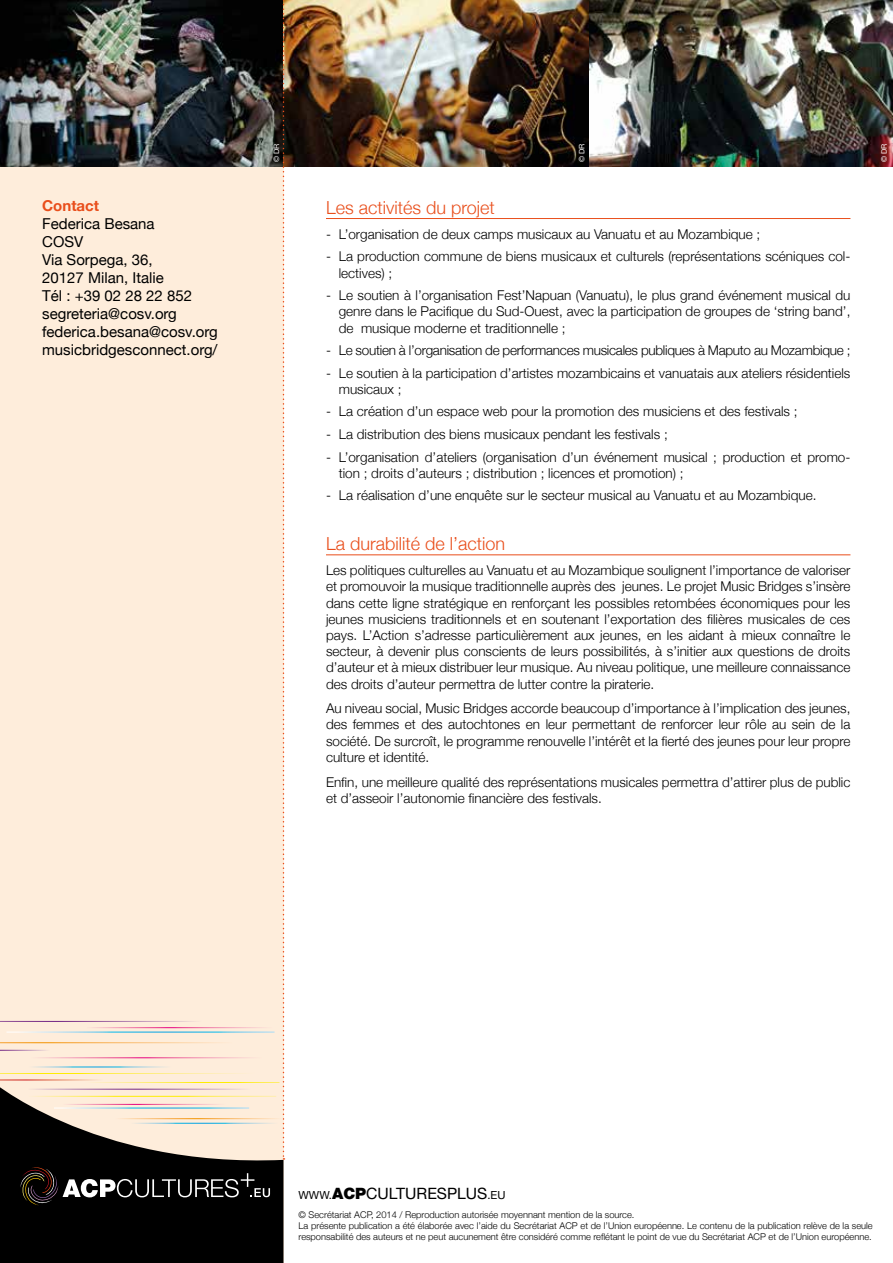
<style>
.page{position:relative;width:893px;height:1263px;background:#fff}
.page>*{position:absolute;margin:0;border:0;box-sizing:border-box;transform-origin:0 0}
.t1{font:300 18px "Helvetica Neue";color:#e94e1b}
.t2{font:15.75px "Helvetica Neue LT Std";color:#000}
.t3{font:15px/18px "Helvetica Neue";color:#000}
.t4{font:700 15px "Helvetica Neue";color:#e94e1b}
.t5{font:300 13.5px/16.2px "Helvetica Neue";color:#000}
.t6{font:300 13.5px "Helvetica Neue";letter-spacing:-.02em;color:#000}
.t7{font:300 9.3px/11.1px "Helvetica Neue";color:#000}
.t8{font:7.5px "Helvetica Neue";color:#fff}
.s1{font-size:11.25px}
.s2{font-weight:900}
</style>
<div class="page">
<div style="left:0;top:137px;width:283px;height:1126px;background:#feeddb"></div>
<img style="left:0;top:0;width:893px;height:167px">
<svg style="left:0;top:1079px;width:283px;height:184px;fill:#000"></svg>
<svg style="left:283px;top:0;width:1px;height:1160px"></svg>
<svg style="left:20px;top:1167px;width:250px;height:38px;background:#252322"></svg>
<hr style="left:131px;top:1123px;width:149px;height:1px;background:#fff">
<hr style="left:54px;top:1108px;width:195px;height:1px;background:#fff">
<hr style="left:0;top:1080px;width:125px;height:1px;background:#fff">
<hr style="left:27px;top:1089px;width:224px;height:1px;background:#fff">
<hr style="left:0;top:1073px;width:256px;height:1px;background:#fff">
<hr style="left:29px;top:1057px;width:235px;height:1px;background:#fff">
<hr style="left:74px;top:1082px;width:206px;height:1px;background:#fff">
<hr style="left:29px;top:1096px;width:247px;height:1px;background:#fff">
<hr style="left:116px;top:1118px;width:167px;height:1px;background:#fff">
<hr style="left:45px;top:1104px;width:186px;height:1px;background:#fff">
<hr style="left:29px;top:1067px;width:144px;height:1px;background:#fff">
<hr style="left:7px;top:1032px;width:268px;height:1px;background:#fff">
<hr style="left:0;top:1021px;width:203px;height:1px;background:#fff">
<hr style="left:0;top:1050px;width:50px;height:1px;background:#fff">
<hr style="left:0;top:1042px;width:234px;height:1px;background:#fff">
<hr style="left:65px;top:1027px;width:215px;height:1px;background:#fff">
<hr style="left:326px;top:218px;width:524px;height:1px;background:#e94e1b">
<hr style="left:326px;top:555px;width:524px;height:1px;background:#e94e1b">
<p class="t4" style="left:42px;top:194px;width:58px">Contact</p>
<p class="t3" style="left:42px;top:216px;width:177px">Federica Besana<br>COSV<br>Via Sorpega, 36,<br>20127 Milan, Italie<br>Tél : +39 02 28 22 852 segreteria@cosv.org federica.besana@cosv.org musicbridgesconnect.org/</p>
<p class="t8" style="left:271px;top:162px;width:20px;rotate:-90deg">© DR</p>
<p class="t8" style="left:576px;top:162px;width:20px;rotate:-90deg">© DR</p>
<p class="t8" style="left:879px;top:162px;width:20px;rotate:-90deg">© DR</p>
<h1 class="t1" style="left:326px;top:193px;width:170px">Les activités du projet</h1>
<p class="t5" style="left:326px;top:225px;width:436px">- L’organisation de deux camps musicaux au Vanuatu et au Mozambique ;</p>
<p class="t5" style="left:339px;top:248px;width:513px;text-indent:-13px">- La production commune de biens musicaux et culturels (représentations scéniques col&shy;lectives) ;</p>
<p class="t5" style="left:339px;top:286px;width:513px;text-align:justify;text-indent:-13px">- Le soutien à l’organisation Fest’Napuan (Vanuatu), le plus grand événement musical du genre dans le Pacifique du Sud-Ouest, avec la participation de groupes de ‘string band’, de musique moderne et traditionnelle ;</p>
<p class="t6" style="left:326px;top:339px;width:526px">- Le soutien à l’organisation de performances musicales publiques à Maputo au Mozambique ;</p>
<p class="t5" style="left:339px;top:364px;width:513px;text-indent:-13px">- Le soutien à la participation d’artistes mozambicains et vanuatais aux ateliers résidentiels musicaux ;</p>
<p class="t5" style="left:326px;top:403px;width:473px">- La création d’un espace web pour la promotion des musiciens et des festivals ;</p>
<p class="t5" style="left:326px;top:425px;width:343px">- La distribution des biens musicaux pendant les festivals ;</p>
<p class="t5" style="left:339px;top:448px;width:513px;text-indent:-13px">- L’organisation d’ateliers (organisation d’un événement musical ; production et promo&shy;tion ; droits d’auteurs ; distribution ; licences et promotion) ;</p>
<p class="t5" style="left:326px;top:487px;width:492px">- La réalisation d’une enquête sur le secteur musical au Vanuatu et au Mozambique.</p>
<h1 class="t1" style="left:326px;top:529px;width:181px">La durabilité de l’action</h1>
<p class="t5" style="left:326px;top:561px;width:526px;text-align:justify">Les politiques culturelles au Vanuatu et au Mozambique soulignent l’importance de valoriser et promouvoir la musique traditionnelle auprès des jeunes. Le projet Music Bridges s’insère dans cette ligne stratégique en renforçant les possibles retombées économiques pour les jeunes musiciens traditionnels et en soutenant l’exportation des filières musicales de ces pays. L’Action s’adresse particulièrement aux jeunes, en les aidant à mieux connaître le secteur, à devenir plus conscients de leurs possibilités, à s’initier aux questions de droits d’auteur et à mieux distribuer leur musique. Au niveau politique, une meilleure connaissance des droits d’auteur permettra de lutter contre la piraterie.</p>
<p class="t5" style="left:326px;top:699px;width:526px;text-align:justify">Au niveau social, Music Bridges accorde beaucoup d’importance à l’implication des jeunes, des femmes et des autochtones en leur permettant de renforcer leur rôle au sein de la société. De surcroît, le programme renouvelle l’intérêt et la fierté des jeunes pour leur propre culture et identité.</p>
<p class="t5" style="left:326px;top:773px;width:526px">Enfin, une meilleure qualité des représentations musicales permettra d’attirer plus de public et d’asseoir l’autonomie financière des festivals.</p>
<p class="t2" style="left:299px;top:1183px;width:208px"><span class="s1">WWW.</span><span class="s2">ACP</span>CULTURESPLUS<span class="s1">.EU</span></p>
<p class="t7" style="left:299px;top:1209px;width:576px">© Secrétariat ACP, 2014 / Reproduction autorisée moyennant mention de la source.<br>La présente publication a été élaborée avec l’aide du Secrétariat ACP et de l’Union européenne. Le contenu de la publication relève de la seule responsabilité des auteurs et ne peut aucunement être considéré comme reflétant le point de vue du Secrétariat ACP et de l’Union européenne.</p>
</div>
